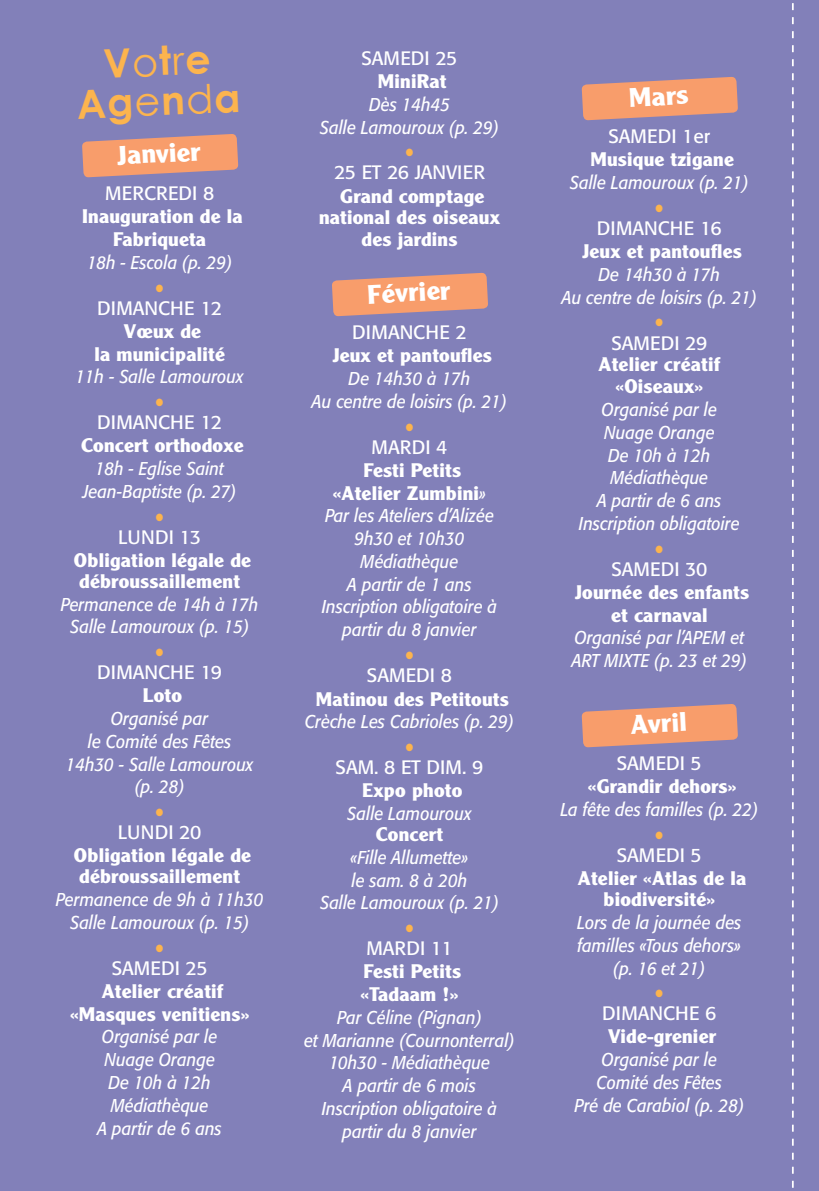
<style>
.page{position:relative;width:819px;height:1191px;background:#8280b9}
.page>*{position:absolute;margin:0;border:0;box-sizing:border-box;transform-origin:0 0}
.t1{font:700 39.73px/39.4px "Century Gothic";color:#fcb44e;text-align:center}
.t2{font:700 26.25px "Clearface Gothic LH";color:#fff;scale:1.1 1}
.t3{font:700 19.25px/22.8px "Clearface Gothic LH";letter-spacing:.01em;color:#fff;text-align:center;scale:1.1 1}
.t4{font:19.25px "Formata";color:#fff}
.t5{font:italic 18.38px/22.8px "Formata";color:#fff;text-align:center;scale:.9 1}
.t6{font:10.5px "Zapf Dingbats ITC";color:#fcb44e;scale:.9 1}
.s1{font-weight:400}
.s2{font-family:"Formata";font-weight:400;font-style:italic;font-size:18.38px}
</style>
<div class="page">
<svg style="left:791px;top:0;width:2px;height:1191px"></svg>
<svg style="left:82px;top:134px;width:156px;height:43px;background:#e29778"></svg>
<svg style="left:332px;top:273px;width:156px;height:43px;background:#e29778"></svg>
<svg style="left:581px;top:77px;width:157px;height:43px;background:#e29779"></svg>
<svg style="left:581px;top:703px;width:157px;height:44px;background:#e0977a"></svg>
<h1 class="t1" style="left:74px;top:45px;width:165px;rotate:-3deg">V<span class="s1">o</span>t<span class="s1">r</span>e<br>Ag<span class="s1">e</span>n<span class="s1">d</span>a</h1>
<h2 class="t2" style="left:117px;top:140px;width:83px;rotate:-3deg">Janvier</h2>
<p class="t4" style="left:105px;top:182px;width:29px">MERCREDI</p>
<p class="t4" style="left:203px;top:182px;width:13px">8</p>
<p class="t3" style="left:82px;top:205px;width:147px">Inauguration de la<br>Fabriqueta</p>
<p class="t5" style="left:87px;top:251px;width:163px">18h - Escola (p. 29)</p>
<p class="t6" style="left:156px;top:283px;width:10px">●</p>
<p class="t4" style="left:97px;top:296px;width:27px">DIMANCHE</p>
<p class="t4" style="left:200px;top:296px;width:23px">12</p>
<p class="t3" style="left:94px;top:320px;width:120px">Vœux de<br>la municipalité</p>
<p class="t5" style="left:76px;top:366px;width:188px">11h - Salle Lamouroux</p>
<p class="t6" style="left:156px;top:398px;width:10px">●</p>
<p class="t4" style="left:97px;top:411px;width:27px">DIMANCHE</p>
<p class="t4" style="left:200px;top:411px;width:23px">12</p>
<p class="t3" style="left:81px;top:434px;width:149px">Concert orthodoxe</p>
<p class="t5" style="left:83px;top:457px;width:172px">18h - Eglise Saint<br>Jean-Baptiste (p. 27)</p>
<p class="t6" style="left:156px;top:512px;width:10px">●</p>
<p class="t4" style="left:118px;top:525px;width:22px">LUNDI</p>
<p class="t4" style="left:179px;top:525px;width:23px">13</p>
<p class="t3" style="left:74px;top:550px;width:162px;line-height:21px;text-align:left">Obligation légale de débroussaillement</p>
<p class="t5" style="left:61px;top:593px;width:221px">Permanence de 14h à 17h<br>Salle Lamouroux (p. 15)</p>
<p class="t6" style="left:156px;top:647px;width:10px">●</p>
<p class="t4" style="left:97px;top:661px;width:27px">DIMANCHE</p>
<p class="t4" style="left:200px;top:661px;width:23px">19</p>
<p class="t3" style="left:143px;top:684px;width:37px">Loto</p>
<p class="t5" style="left:66px;top:707px;width:210px">Organisé par<br>le Comité des Fêtes<br>14h30 - Salle Lamouroux (p. 28)</p>
<p class="t6" style="left:156px;top:807px;width:10px">●</p>
<p class="t4" style="left:118px;top:821px;width:22px">LUNDI</p>
<p class="t4" style="left:179px;top:821px;width:24px">20</p>
<p class="t3" style="left:74px;top:845px;width:162px;line-height:21px;text-align:left">Obligation légale de débroussaillement</p>
<p class="t5" style="left:56px;top:888px;width:232px">Permanence de 9h à 11h30<br>Salle Lamouroux (p. 15)</p>
<p class="t6" style="left:156px;top:943px;width:10px">●</p>
<p class="t4" style="left:112px;top:956px;width:23px">SAMEDI</p>
<p class="t4" style="left:185px;top:956px;width:24px">25</p>
<p class="t3" style="left:70px;top:980px;width:164px">Atelier créatif «Masques venitiens»</p>
<p class="t5" style="left:97px;top:1025px;width:140px">Organisé par le<br>Nuage Orange<br>De 10h à 12h<br>Médiathèque<br>A partir de 6 ans</p>
<p class="t4" style="left:361px;top:46px;width:23px">SAMEDI</p>
<p class="t4" style="left:435px;top:46px;width:24px">25</p>
<p class="t3" style="left:378px;top:70px;width:64px">MiniRat</p>
<p class="t5" style="left:320px;top:93px;width:201px">Dès 14h45<br>Salle Lamouroux (p. 29)</p>
<p class="t6" style="left:406px;top:148px;width:10px">●</p>
<p class="t4" style="left:334px;top:161px;width:152px">25 ET 26 JANVIER</p>
<p class="t3" style="left:319px;top:185px;width:166px;line-height:21px">Grand comptage national des oiseaux</p>
<p class="t3" style="left:361px;top:228px;width:89px">des jardins</p>
<h2 class="t2" style="left:366px;top:279px;width:83px;rotate:-3deg">Février</h2>
<p class="t4" style="left:352px;top:321px;width:27px">DIMANCHE</p>
<p class="t4" style="left:455px;top:321px;width:13px">2</p>
<p class="t3" style="left:332px;top:344px;width:146px">Jeux et pantoufles</p>
<p class="t5" style="left:312px;top:367px;width:218px">De 14h30 à 17h<br>Au centre de loisirs (p. 21)</p>
<p class="t6" style="left:406px;top:422px;width:10px">●</p>
<p class="t4" style="left:371px;top:435px;width:28px">MARDI</p>
<p class="t4" style="left:436px;top:435px;width:13px">4</p>
<p class="t3" style="left:333px;top:459px;width:141px">Festi Petits «Atelier Zumbini<span class="s2">»</span></p>
<p class="t5" style="left:322px;top:504px;width:196px">Par les Ateliers d’Alizée<br>9h30 et 10h30<br>Médiathèque<br>A partir de 1 ans<br>Inscription obligatoire à partir du 8 janvier</p>
<p class="t6" style="left:406px;top:651px;width:10px">●</p>
<p class="t4" style="left:367px;top:664px;width:23px">SAMEDI</p>
<p class="t4" style="left:441px;top:664px;width:13px">8</p>
<p class="t3" style="left:316px;top:687px;width:177px">Matinou des Petitouts</p>
<p class="t5" style="left:305px;top:710px;width:234px">Crèche Les Cabrioles (p. 29)</p>
<p class="t6" style="left:406px;top:742px;width:10px">●</p>
<p class="t4" style="left:335px;top:755px;width:149px">SAM. 8 ET DIM. 9</p>
<p class="t3" style="left:362px;top:779px;width:92px">Expo photo</p>
<p class="t5" style="left:347px;top:802px;width:140px">Salle Lamouroux</p>
<p class="t3" style="left:376px;top:823px;width:63px">Concert</p>
<p class="t5" style="left:320px;top:846px;width:200px">«Fille Allumette»<br>le sam. 8 à 20h<br>Salle Lamouroux (p. 21)</p>
<p class="t6" style="left:406px;top:923px;width:10px">●</p>
<p class="t4" style="left:366px;top:936px;width:28px">MARDI</p>
<p class="t4" style="left:431px;top:936px;width:23px">11</p>
<p class="t3" style="left:360px;top:960px;width:93px;text-align:left">Festi Petits «Tadaam !»</p>
<p class="t5" style="left:304px;top:1006px;width:235px">Par Céline (Pignan)<br>et Marianne (Cournonterral)<br>10h30 - Médiathèque<br>A partir de 6 mois<br>Inscription obligatoire à partir du 8 janvier</p>
<h2 class="t2" style="left:628px;top:82px;width:55px;rotate:-3deg">Mars</h2>
<p class="t4" style="left:608px;top:125px;width:23px">SAMEDI</p>
<p class="t4" style="left:682px;top:125px;width:30px">1ER</p>
<p class="t3" style="left:590px;top:148px;width:132px">Musique tzigane</p>
<p class="t5" style="left:570px;top:171px;width:200px">Salle Lamouroux (p. 21)</p>
<p class="t6" style="left:655px;top:203px;width:10px">●</p>
<p class="t4" style="left:597px;top:216px;width:27px">DIMANCHE</p>
<p class="t4" style="left:700px;top:216px;width:23px">16</p>
<p class="t3" style="left:582px;top:240px;width:146px">Jeux et pantoufles</p>
<p class="t5" style="left:561px;top:263px;width:218px">De 14h30 à 17h<br>Au centre de loisirs (p. 21)</p>
<p class="t6" style="left:655px;top:318px;width:10px">●</p>
<p class="t4" style="left:611px;top:331px;width:23px">SAMEDI</p>
<p class="t4" style="left:685px;top:331px;width:24px">29</p>
<p class="t3" style="left:598px;top:352px;width:112px">Atelier créatif «Oiseaux»</p>
<p class="t5" style="left:579px;top:398px;width:180px">Organisé par le<br>Nuage Orange<br>De 10h à 12h<br>Médiathèque<br>A partir de 6 ans<br>Inscription obligatoire</p>
<p class="t6" style="left:655px;top:544px;width:10px">●</p>
<p class="t4" style="left:611px;top:557px;width:34px">SAMEDI</p>
<p class="t4" style="left:685px;top:557px;width:24px">30</p>
<p class="t3" style="left:575px;top:581px;width:159px">Journée des enfants et carnaval</p>
<p class="t5" style="left:571px;top:626px;width:196px;text-align:left">Organisé par l’APEM et<br>ART MIXTE (p. 23 et 29)</p>
<h2 class="t2" style="left:629px;top:709px;width:53px;rotate:-3deg">Avril</h2>
<p class="t4" style="left:616px;top:752px;width:23px">SAMEDI</p>
<p class="t4" style="left:690px;top:752px;width:13px">5</p>
<p class="t3" style="left:587px;top:775px;width:137px">«Grandir dehors»</p>
<p class="t5" style="left:560px;top:798px;width:221px">La fête des familles (p. 22)</p>
<p class="t6" style="left:655px;top:830px;width:10px">●</p>
<p class="t4" style="left:616px;top:843px;width:23px">SAMEDI</p>
<p class="t4" style="left:690px;top:843px;width:13px">5</p>
<p class="t3" style="left:578px;top:868px;width:154px;line-height:21px">Atelier «Atlas de la biodiversité»</p>
<p class="t5" style="left:577px;top:911px;width:184px">Lors de la journée des familles «Tous dehors» (p. 16 et 21)</p>
<p class="t6" style="left:655px;top:988px;width:10px">●</p>
<p class="t4" style="left:602px;top:1002px;width:27px">DIMANCHE</p>
<p class="t4" style="left:705px;top:1002px;width:13px">6</p>
<p class="t3" style="left:608px;top:1025px;width:100px">Vide-grenier</p>
<p class="t5" style="left:574px;top:1048px;width:190px">Organisé par le<br>Comité des Fêtes<br>Pré de Carabiol (p. 28)</p>
</div>
